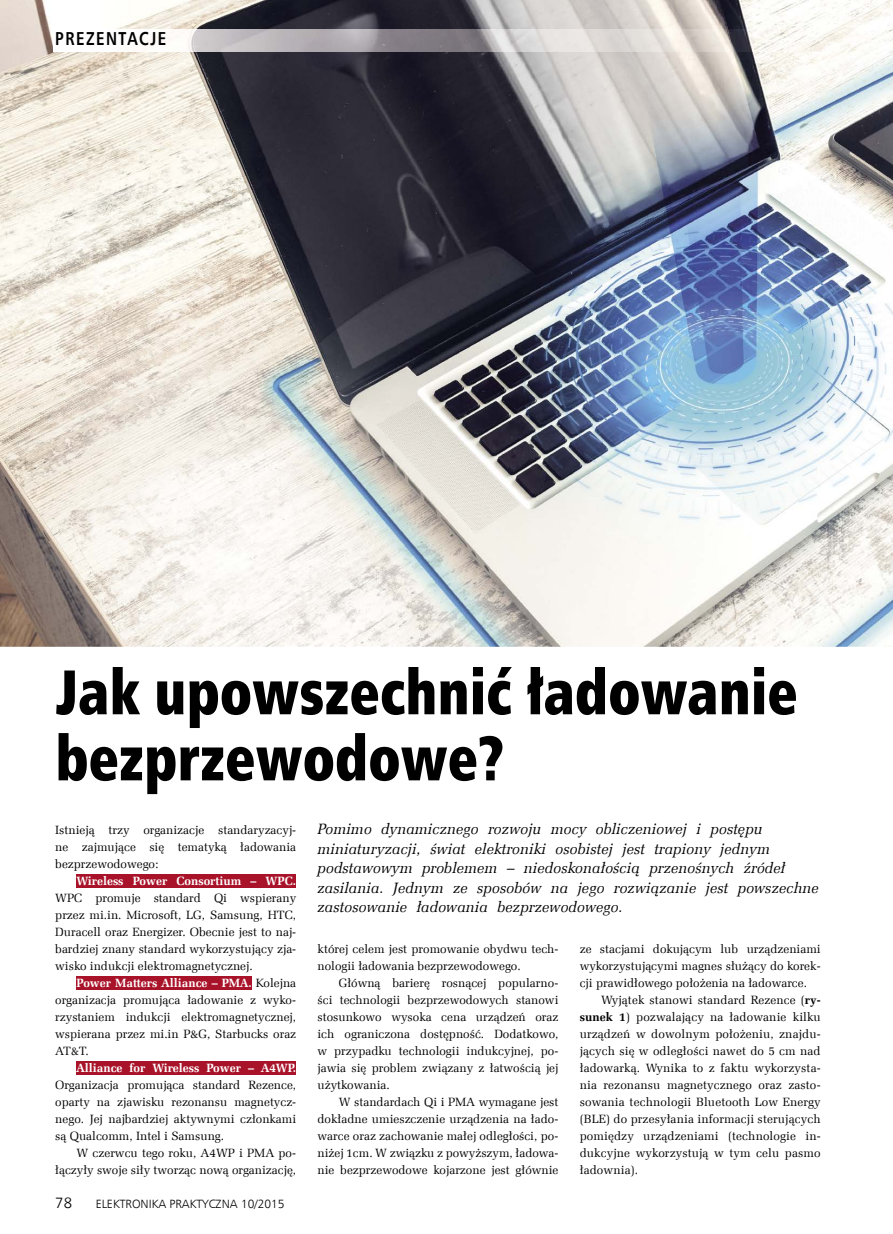
<style>
.page{position:relative;width:893px;height:1234px;background:#fff}
.page>*{position:absolute;margin:0;border:0;box-sizing:border-box;transform-origin:0 0}
.t1{font:63px/66px "Humnst 777 X Blk Cn EU";color:#000;scale:.9 1}
.t2{font:700 18.75px "Humnst 777 EU";letter-spacing:.1em;color:#000;scale:.8 1}
.t3{font:italic 15px/19.5px "Zapf Ellipt EU";letter-spacing:.005em;color:#000}
.t4{font:15px "Humnst 777 Lt EU";color:#000}
.t5{font:12px/17px "Zapf Ellipt EU";color:#000;text-align:justify}
.t6{font:700 12px "Zapf Ellipt EU";color:#fff}
.t7{font:12px "Humnst 777 Lt EU";color:#000}
.s1{font-weight:700}
.s2{font-weight:700;color:#fff}
</style>
<div class="page">
<img style="left:0;top:0;width:893px;height:646px">
<div style="left:77px;top:873px;width:219px;height:14px;background:#a9132a"></div>
<div style="left:77px;top:975px;width:175px;height:14px;background:#a9132a"></div>
<div style="left:77px;top:1060px;width:219px;height:14px;background:#a9132a"></div>
<img style="left:53px;top:29px;width:769px;height:22px">
<h2 class="t2" style="left:55px;top:27px;width:140px">PREZENTACJE</h2>
<h1 class="t1" style="left:55px;top:659px;width:826px">Jak upowszechnić ładowanie bezprzewodowe?</h1>
<p class="t3" style="left:317px;top:819px;width:503px">Pomimo dynamicznego rozwoju mocy obliczeniowej i postępu miniaturyzacji, świat elektroniki osobistej jest trapiony jednym podstawowym problemem – niedoskonałością przenośnych źródeł zasilania. Jednym ze sposobów na jego rozwiązanie jest powszechne zastosowanie ładowania bezprzewodowego.</p>
<p class="t5" style="left:580px;top:940px;width:242px">ze stacjami dokującym lub urządzeniami wykorzystującymi magnes służący do korek&shy;cji prawidłowego położenia na ładowarce.</p>
<p class="t5" style="left:580px;top:991px;width:242px;text-indent:21px">Wyjątek stanowi standard Rezence (<span class="s1">ry&shy;sunek 1</span>) pozwalający na ładowanie kilku urządzeń w dowolnym położeniu, znajdu&shy;jących się w odległości nawet do 5 cm nad ładowarką. Wynika to z faktu wykorzysta&shy;nia rezonansu magnetycznego oraz zasto&shy;sowania technologii Bluetooth Low Energy (BLE) do przesyłania informacji sterujących pomiędzy urządzeniami (technologie in&shy;dukcyjne wykorzystują w tym celu pasmo ładownia).</p>
<p class="t5" style="left:55px;top:821px;width:242px">Istnieją trzy organizacje standaryzacyj&shy;ne zajmujące się tematyką ładowania bezprzewodowego:</p>
<p class="t6" style="left:77px;top:873px;width:221px">Wireless Power Consortium – WPC.</p>
<p class="t5" style="left:55px;top:889px;width:242px">WPC promuje standard Qi wspierany przez mi.in. Microsoft, LG, Samsung, HTC, Duracell oraz Energizer. Obecnie jest to naj&shy;bardziej znany standard wykorzystujący zja&shy;wisko indukcji elektromagnetycznej.</p>
<p class="t5" style="left:55px;top:974px;width:242px;text-indent:21px"><span class="s2">Power Matters Alliance – PMA.</span> Kolejna organizacja promująca ładowanie z wyko&shy;rzystaniem indukcji elektromagnetycznej, wspierana przez mi.in P&amp;G, Starbucks oraz AT&amp;T.</p>
<p class="t6" style="left:77px;top:1060px;width:221px">Alliance for Wireless Power – A4WP.</p>
<p class="t5" style="left:55px;top:1076px;width:242px">Organizacja promująca standard Rezence, oparty na zjawisku rezonansu magnetycz&shy;nego. Jej najbardziej aktywnymi członkami są Qualcomm, Intel i Samsung.</p>
<p class="t5" style="left:55px;top:1144px;width:242px;text-align:right">W czerwcu tego roku, A4WP i PMA po&shy;łączyły swoje siły tworząc nową organizację,</p>
<p class="t5" style="left:317px;top:940px;width:242px">której celem jest promowanie obydwu tech&shy;nologii ładowania bezprzewodowego.</p>
<p class="t5" style="left:317px;top:974px;width:242px;text-indent:21px">Główną barierę rosnącej popularno&shy;ści technologii bezprzewodowych stanowi stosunkowo wysoka cena urządzeń oraz ich ograniczona dostępność. Dodatkowo, w przypadku technologii indukcyjnej, po&shy;jawia się problem związany z łatwością jej użytkowania.</p>
<p class="t5" style="left:317px;top:1093px;width:242px;text-indent:21px">W standardach Qi i PMA wymagane jest dokładne umieszczenie urządzenia na łado&shy;warce oraz zachowanie małej odległości, po&shy;niżej 1cm. W związku z powyższym, ładowa&shy;nie bezprzewodowe kojarzone jest głównie</p>
<p class="t4" style="left:55px;top:1193px;width:18px">78</p>
<p class="t7" style="left:96px;top:1196px;width:191px">ELEKTRONIKA PRAKTYCZNA 10/2015</p>
</div>
